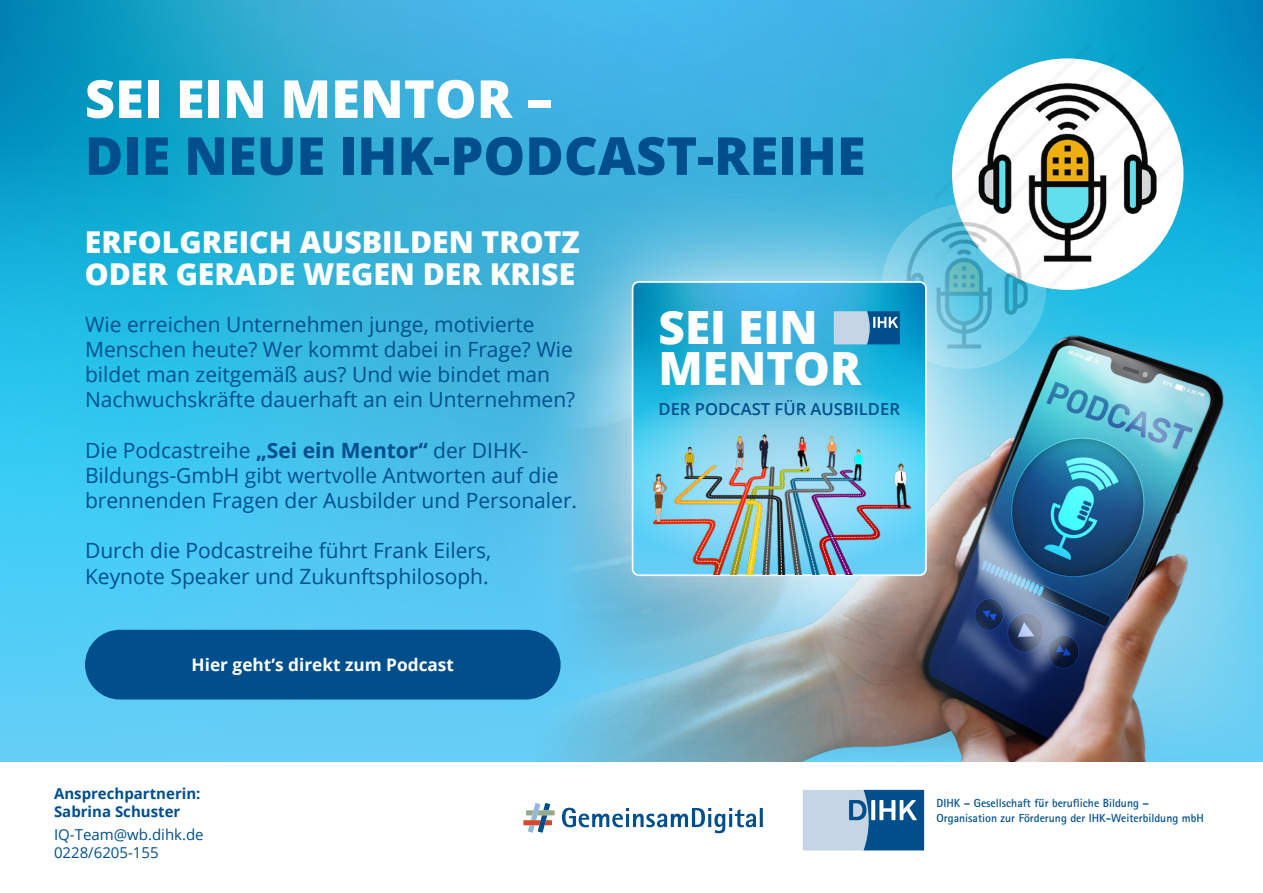
<style>
.page{position:relative;width:1263px;height:893px;background:#fff}
.page>*{position:absolute;margin:0;border:0;box-sizing:border-box;transform-origin:0 0}
.t1{font:800 52.5px/57px "Open Sans";color:#004f8c}
.t2{font:800 45.9px/41px "Open Sans";color:#fff}
.t3{font:800 30.15px/32.7px "Open Sans";color:#fff}
.t4{font:21px/25.2px "Open Sans";color:#004f8c}
.t5{font:700 17.25px "Open Sans";color:#fff}
.t6{font:600 16.65px "Open Sans";color:#004f8c}
.t7{font:700 15px "Open Sans";color:#004f8c}
.t8{font:15px "Open Sans";color:#004f8c}
.t9{font:700 11.7px "Rotis Sans Serif";color:#004f8c}
.s1{color:#fff}
.s2{font-weight:700}
</style>
<div class="page">
<img style="left:0;top:0;width:1263px;height:762px">
<svg style="left:473px;top:269px;width:790px;height:491px;background:#4bbde7"></svg>
<img style="left:536px;top:288px;width:727px;height:474px">
<svg style="left:803px;top:790px;width:121px;height:60px;background:#729cbf"></svg>
<svg style="left:523px;top:803px;width:32px;height:30px"></svg>
<svg style="left:562px;top:808px;width:201px;height:25px"></svg>
<img style="left:525px;top:175px;width:508px;height:508px">
<img style="left:633px;top:282px;width:293px;height:293px">
<svg style="left:635px;top:375px;width:289px;height:28px;background:#3ab8de"></svg>
<div style="left:632px;top:281px;width:295px;height:295px;border:2px solid #fff;border-radius:6px"></div>
<svg style="left:834px;top:39px;width:358px;height:343px"></svg>
<img style="left:633px;top:403px;width:293px;height:171px">
<div style="left:85px;top:630px;width:476px;height:69px;background:#004f8c;border-radius:35px"></div>
<p class="t1" style="left:85px;top:68px;width:782px"><span class="s1">SEI EIN MENTOR –<br></span>DIE NEUE IHK-PODCAST-REIHE</p>
<p class="t3" style="left:85px;top:224px;width:497px">ERFOLGREICH AUSBILDEN TROTZ<br>ODER GERADE WEGEN DER KRISE</p>
<p class="t4" style="left:85px;top:311px;width:492px">Wie erreichen Unternehmen junge, motivierte Menschen heute? Wer kommt dabei in Frage? Wie bildet man zeitgemäß aus? Und wie bindet man Nachwuchskräfte dauerhaft an ein Unternehmen?</p>
<p class="t4" style="left:85px;top:437px;width:494px">Die Podcastreihe <span class="s2">„Sei ein Mentor“</span> der DIHK-<br>Bildungs-GmbH gibt wertvolle Antworten auf die brennenden Fragen der Ausbilder und Personaler.</p>
<p class="t4" style="left:85px;top:538px;width:408px">Durch die Podcastreihe führt Frank Eilers,<br>Keynote Speaker und Zukunftsphilosoph.</p>
<p class="t5" style="left:192px;top:653px;width:264px">Hier geht’s direkt zum Podcast</p>
<p class="t2" style="left:658px;top:304px;width:204px">SEI EIN<br>MENTOR</p>
<p class="t6" style="left:658px;top:397px;width:243px">DER PODCAST FÜR AUSBILDER</p>
<p class="t7" style="left:54px;top:783px;width:148px">Ansprechpartnerin:</p>
<p class="t7" style="left:54px;top:801px;width:128px">Sabrina Schuster</p>
<p class="t8" style="left:54px;top:824px;width:151px">IQ-Team@wb.dihk.de</p>
<p class="t8" style="left:54px;top:842px;width:106px">0228/6205-155</p>
<p class="t9" style="left:936px;top:796px;width:214px">DIHK – Gesellschaft für berufliche Bildung –</p>
<p class="t9" style="left:936px;top:810px;width:269px">Organisation zur Förderung der IHK-Weiterbildung mbH</p>
</div>
